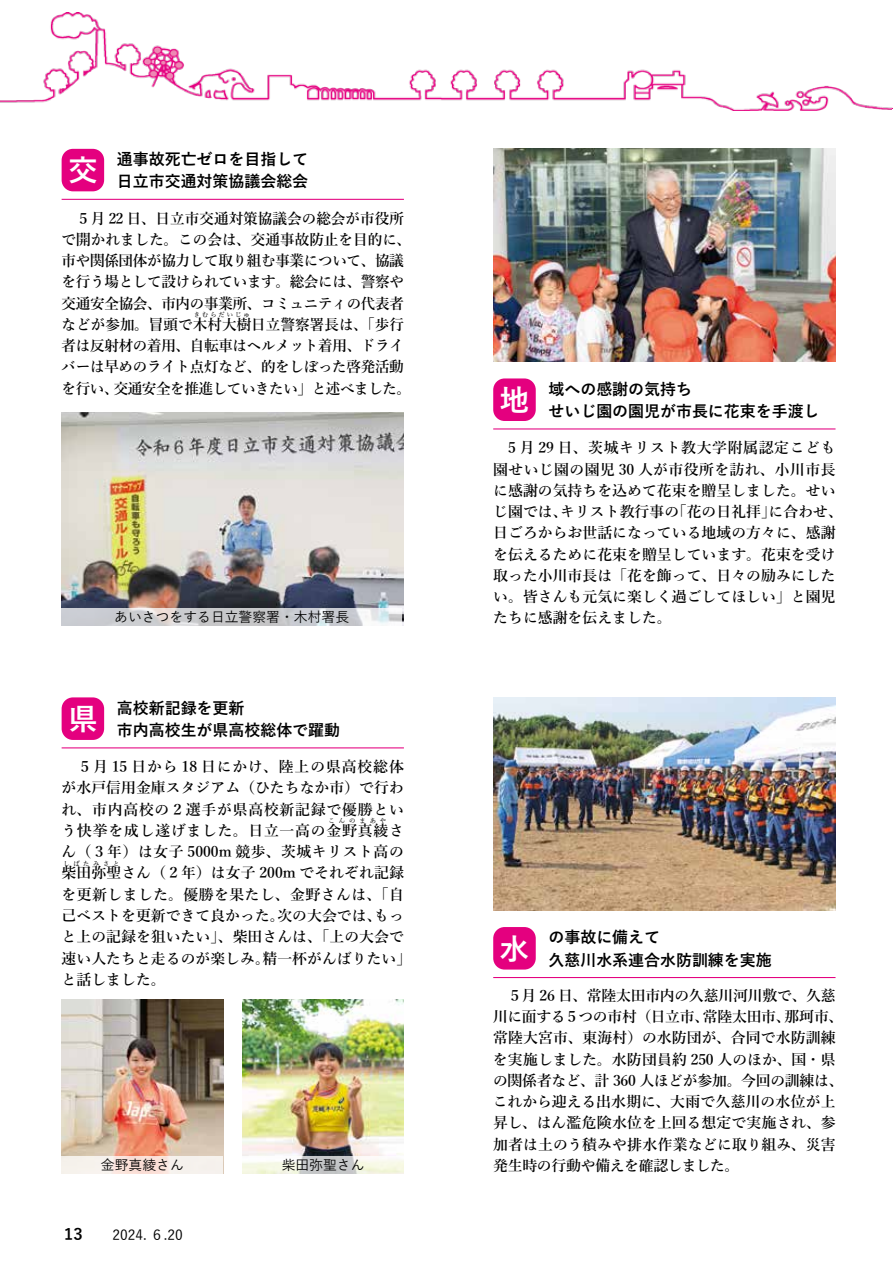
<style>
.page{position:relative;width:893px;height:1263px;background:#fff}
.page>*{position:absolute;margin:0;border:0;box-sizing:border-box;transform-origin:0 0}
.t1{font:700 29.7px "Yu Gothic";color:#fff}
.t2{font:700 15.9px "Yu Gothic";color:#000}
.t3{font:600 14.85px/21.3px "Yu Mincho";color:#000}
.t4{font:600 14.85px/21.3px "Yu Mincho";letter-spacing:-.02em;color:#000}
.t5{font:600 14.85px/21.3px "Yu Mincho";letter-spacing:.03em;color:#000;text-align:right}
.t6{font:600 14.85px "Yu Mincho";letter-spacing:-.025em;color:#000}
.t7{font:600 14.85px "Yu Mincho";letter-spacing:.04em;color:#000}
.t8{font:600 14.85px "Yu Mincho";letter-spacing:.025em;color:#000}
.t9{font:600 14.85px "Yu Mincho";letter-spacing:-.03em;color:#000}
.t10{font:500 13.8px "Yu Gothic";color:#000}
.t11{font:600 6.45px "Yu Mincho";letter-spacing:.56em;color:#000}
.t12{font:600 6.45px "Yu Mincho";letter-spacing:.3em;color:#000}
</style>
<div class="page">
<img style="left:493px;top:697px;width:342px;height:213px">
<div style="left:493px;top:927px;width:43px;height:42px;background:#e4007f;border-radius:11px"></div>
<hr style="left:493px;top:977px;width:342px;height:1px;background:#e4007f">
<div style="left:62px;top:697px;width:42px;height:43px;background:#e4007f;border-radius:11px"></div>
<hr style="left:62px;top:747px;width:342px;height:1px;background:#e4007f">
<img style="left:62px;top:999px;width:161px;height:158px">
<img style="left:242px;top:999px;width:162px;height:158px">
<div style="left:493px;top:378px;width:43px;height:43px;background:#e4007f;border-radius:11px"></div>
<hr style="left:493px;top:428px;width:342px;height:1px;background:#e4007f">
<div style="left:62px;top:149px;width:42px;height:42px;background:#e4007f;border-radius:11px"></div>
<hr style="left:62px;top:199px;width:342px;height:1px;background:#e4007f">
<img style="left:62px;top:412px;width:342px;height:213px">
<img style="left:493px;top:149px;width:342px;height:212px">
<img style="left:0;top:13px;width:892px;height:98px">
<svg style="left:62px;top:1157px;width:161px;height:17px;fill:#f6f1ec"></svg>
<svg style="left:242px;top:1157px;width:162px;height:17px"></svg>
<svg style="left:62px;top:608px;width:340px;height:17px;fill:#c9cbd0"></svg>
<h1 class="t1" style="left:68px;top:154px;width:31px">交</h1>
<p class="t2" style="left:117px;top:150px;width:193px">通事故死亡ゼロを目指して</p>
<p class="t2" style="left:117px;top:173px;width:193px">日立市交通対策協議会総会</p>
<p class="t4" style="left:62px;top:208px;width:351px">　５月 22 日、日立市交通対策協議会の総会が市役所で開かれました。この会は、交通事故防止を目的に、市や関係団体が協力して取り組む事業について、協議を行う場として設けられています。総会には、警察や交通安全協会、市内の事業所、コミュニティの代表者などが参加。冒頭で木村大樹日立警察署長は、「歩行</p>
<p class="t12" style="left:194px;top:311px;width:58px">きむらだいじゅ</p>
<p class="t4" style="left:62px;top:335px;width:344px">者は反射材の着用、自転車はヘルメット着用、ドライ</p>
<p class="t6" style="left:62px;top:359px;width:344px">バーは早めのライト点灯など、的をしぼった啓発活動</p>
<p class="t9" style="left:114px;top:380px;width:299px">交通安全を推進していきたい」と述べました。</p>
<p class="t3" style="left:62px;top:378px;width:59px">を行い、</p>
<p class="t10" style="left:114px;top:604px;width:236px">あいさつをする日立警察署・木村署長</p>
<h1 class="t1" style="left:68px;top:702px;width:31px">県</h1>
<p class="t2" style="left:117px;top:699px;width:129px">高校新記録を更新</p>
<p class="t2" style="left:117px;top:721px;width:225px">市内高校生が県高校総体で躍動</p>
<p class="t3" style="left:62px;top:756px;width:344px;text-align:justify">　５月 15 日から 18 日にかけ、陸上の県高校総体が水戸信用金庫スタジアム（ひたちなか市）で行われ、市内高校の２選手が県高校新記録で優勝という快挙を成し遂げました。日立一高の金野真綾さ</p>
<p class="t11" style="left:328px;top:817px;width:59px">こんのまあや</p>
<p class="t3" style="left:62px;top:841px;width:344px">ん（３年）は女子 5000m 競歩、茨城キリスト高の柴田弥聖さん（２年）は女子 200m でそれぞれ記録</p>
<p class="t11" style="left:63px;top:860px;width:58px">しばたみさと</p>
<p class="t5" style="left:62px;top:884px;width:344px">を更新しました。優勝を果たし、金野さんは、「自もっ</p>
<p class="t3" style="left:277px;top:905px;width:106px">次の大会では、</p>
<p class="t3" style="left:62px;top:905px;width:225px">己ベストを更新できて良かった。</p>
<p class="t3" style="left:62px;top:926px;width:344px">と上の記録を狙いたい」、柴田さんは、「上の大会で</p>
<p class="t3" style="left:263px;top:948px;width:150px">精一杯がんばりたい「</p>
<p class="t3" style="left:62px;top:948px;width:210px">速い人たちと走るのが楽しみ。と話しました。</p>
<p class="t10" style="left:101px;top:1152px;width:84px">金野真綾さん</p>
<p class="t2" style="left:64px;top:1225px;width:20px">13</p>
<p class="t10" style="left:112px;top:1222px;width:72px">2024. ６.20</p>
<p class="t10" style="left:282px;top:1152px;width:84px">柴田弥聖さん</p>
<h1 class="t1" style="left:500px;top:383px;width:31px">地</h1>
<p class="t2" style="left:548px;top:380px;width:145px">域への感謝の気持ち</p>
<p class="t2" style="left:548px;top:402px;width:273px">せいじ園の園児が市長に花束を手渡し</p>
<p class="t7" style="left:493px;top:439px;width:344px">　5 月 29 日、茨城キリスト教大学附属認定こども</p>
<p class="t8" style="left:493px;top:461px;width:344px">園せいじ園の園児 30 人が市役所を訪れ、小川市長</p>
<p class="t3" style="left:493px;top:480px;width:344px">に感謝の気持ちを込めて花束を贈呈しました。せい</p>
<p class="t3" style="left:769px;top:501px;width:76px">に合わせ、</p>
<p class="t3" style="left:672px;top:501px;width:106px">「花の日礼拝」</p>
<p class="t3" style="left:560px;top:501px;width:121px">キリスト教行事の</p>
<p class="t3" style="left:493px;top:501px;width:344px">じ園では、<br>日ごろからお世話になっている地域の方々に、感謝を伝えるために花束を贈呈しています。花束を受け取った小川市長は「花を飾って、日々の励みにしたい。皆さんも元気に楽しく過ごしてほしい」と園児たちに感謝を伝えました。</p>
<h1 class="t1" style="left:500px;top:932px;width:31px">水</h1>
<p class="t2" style="left:548px;top:928px;width:113px">の事故に備えて</p>
<p class="t2" style="left:548px;top:951px;width:225px">久慈川水系連合水防訓練を実施</p>
<p class="t3" style="left:785px;top:985px;width:60px;text-indent:-291px">　５月 26 日、常陸太田市内の久慈川河川敷で、久慈那珂市、</p>
<p class="t3" style="left:493px;top:1006px;width:352px">川に面する５つの市村（日立市、<br>常陸大宮市、東海村）の水防団が、合同で水防訓練を実施しました。水防団員約 250 人のほか、国・県の関係者など、計 360 人ほどが参加。今回の訓練は、これから迎える出水期に、大雨で久慈川の水位が上昇し、はん濫危険水位を上回る想定で実施され、参加者は土のう積みや排水作業などに取り組み、災害発生時の行動や備えを確認しました。</p>
<p class="t3" style="left:703px;top:1006px;width:89px">常陸太田市、</p>
</div>
